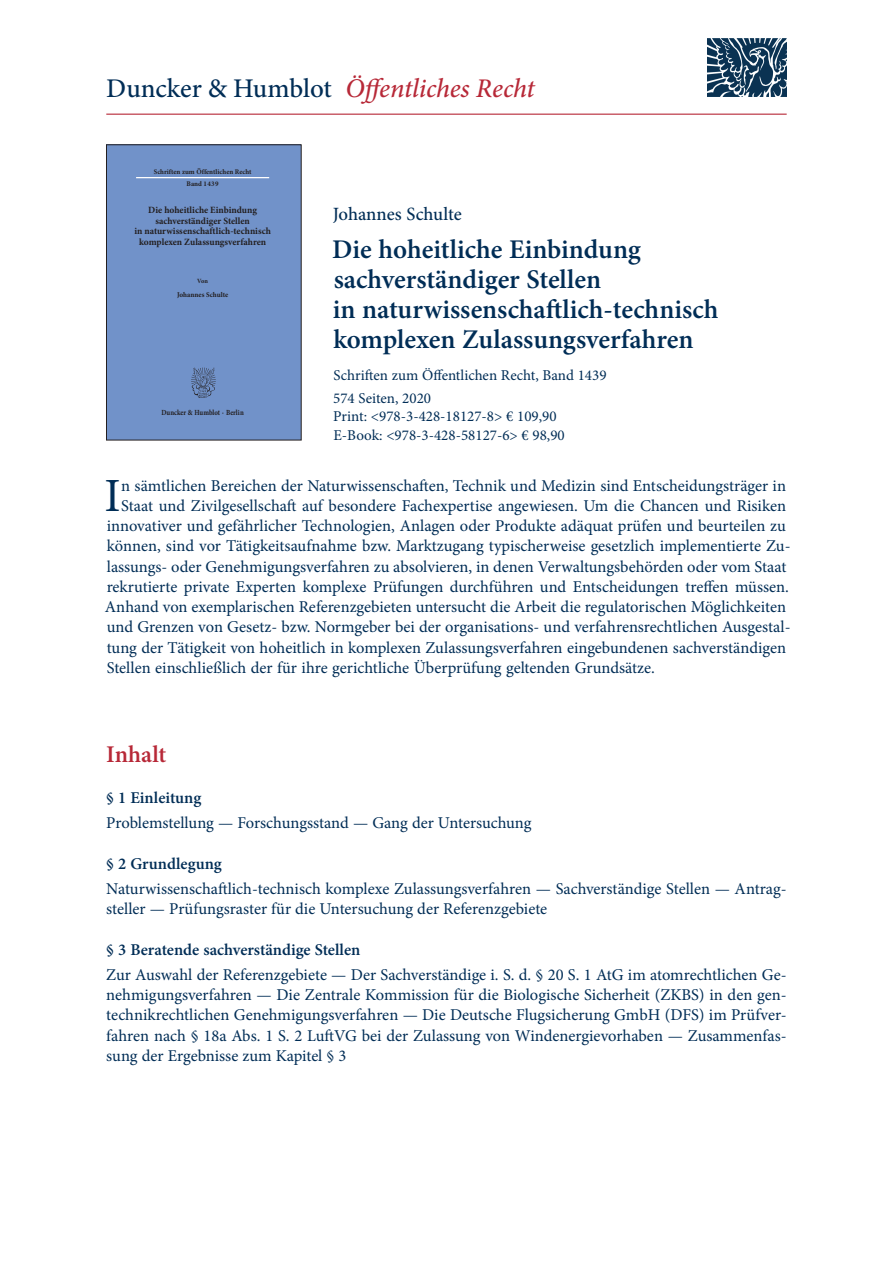
<style>
.page{position:relative;width:893px;height:1263px;background:#fff}
.page>*{position:absolute;margin:0;border:0;box-sizing:border-box;transform-origin:0 0}
.t1{font:47.7px "Minion Pro";color:#002d56}
.t2{font:600 27px/30px "Minion Pro";color:#002d56}
.t3{font:italic 500 27px "Minion Pro";letter-spacing:-.005em;color:#b72837}
.t4{font:600 24px "Minion Pro";color:#b72837}
.t5{font:500 18.75px "Minion Pro";letter-spacing:-.005em;color:#002d56}
.t6{font:16.5px/20.2px "Minion Pro";color:#002d56}
.t7{font:600 16.5px "Minion Pro";color:#002d56}
.t8{font:15px/23px "Minion Pro";color:#002d56}
.t9{font:700 9.6px/10.8px "Minion Pro";color:#231f20;text-align:center}
.t10{font:700 7.8px "Minion Pro";letter-spacing:-.005em;color:#231f20;scale:.86 1}
.t11{font:700 7.35px "Minion Pro";color:#231f20}
.t12{font:700 7.05px/11.4px "Minion Pro";color:#231f20;text-align:center}
.t13{font:700 6.45px "Minion Pro";color:#231f20}
.s1{font-style:normal;color:#002d56}
</style>
<div class="page">
<div style="left:106px;top:145px;width:195px;height:295px;background:#7192c9"></div>
<hr style="left:136px;top:177px;width:133px;height:1px;background:#fff">
<img style="left:191px;top:367px;width:25px;height:31px">
<div style="left:106px;top:145px;width:195px;height:295px;border:1px solid #231f20"></div>
<img style="left:707px;top:38px;width:79px;height:59px">
<hr style="left:106px;top:114px;width:681px;height:1px;background:#b72837">
<h2 class="t3" style="left:106px;top:70px;width:430px"><span class="s1">Duncker &amp; Humblot</span> Öffentliches Recht</h2>
<p class="t12" style="left:154px;top:166px;width:99px">Schriften zum Öffentlichen Recht<br>Band 1439</p>
<p class="t9" style="left:134px;top:204px;width:138px">Die hoheitliche Einbindung sachverständiger Stellen<br>in naturwissenschaftlich-technisch komplexen Zulassungsverfahren</p>
<p class="t13" style="left:197px;top:276px;width:12px">Von</p>
<p class="t11" style="left:177px;top:290px;width:52px">Johannes Schulte</p>
<p class="t10" style="left:161px;top:407px;width:97px">Duncker &amp; Humblot · Berlin</p>
<p class="t5" style="left:333px;top:201px;width:131px">Johannes Schulte</p>
<h2 class="t2" style="left:332px;top:234px;width:388px">Die hoheitliche Einbindung sachverständiger Stellen<br>in naturwissenschaftlich-technisch komplexen Zulassungsverfahren</h2>
<p class="t8" style="left:333px;top:364px;width:275px">Schriften zum Öffentlichen Recht, Band 1439<br>574 Seiten, 2020</p>
<p class="t8" style="left:333px;top:407px;width:233px;line-height:18.8px">Print: &lt;978-3-428-18127-8&gt; € 109,90<br>E-Book: &lt;978-3-428-58127-6&gt; € 98,90</p>
<h1 class="t1" style="left:104px;top:464px;width:18px">I</h1>
<p class="t6" style="left:121px;top:475px;width:666px">n sämtlichen Bereichen der Naturwissenschaften, Technik und Medizin sind Entscheidungsträger in</p>
<p class="t6" style="left:121px;top:495px;width:666px">Staat und Zivilgesellschaft auf besondere Fachexpertise angewiesen. Um die Chancen und Risiken</p>
<p class="t6" style="left:107px;top:516px;width:681px">innovativer und gefährlicher Technologien, Anlagen oder Produkte adäquat prüfen und beurteilen zu</p>
<p class="t6" style="left:107px;top:536px;width:685px">können, sind vor Tätigkeitsaufnahme bzw. Marktzugang typischerweise gesetzlich implementierte Zu-</p>
<p class="t6" style="left:107px;top:556px;width:681px">lassungs- oder Genehmigungsverfahren zu absolvieren, in denen Verwaltungsbehörden oder vom Staat</p>
<p class="t6" style="left:107px;top:576px;width:684px">rekrutierte private Experten komplexe Prüfungen durchführen und Entscheidungen treffen müssen.</p>
<p class="t6" style="left:105px;top:597px;width:683px">Anhand von exemplarischen Referenzgebieten untersucht die Arbeit die regulatorischen Möglichkeiten</p>
<p class="t6" style="left:107px;top:617px;width:685px">und Grenzen von Gesetz- bzw. Normgeber bei der organisations- und verfahrensrechtlichen Ausgestal-</p>
<p class="t6" style="left:107px;top:637px;width:681px">tung der Tätigkeit von hoheitlich in komplexen Zulassungsverfahren eingebundenen sachverständigen</p>
<p class="t6" style="left:107px;top:657px;width:550px">Stellen einschließlich der für ihre gerichtliche Überprüfung geltenden Grundsätze.</p>
<h3 class="t4" style="left:106px;top:737px;width:62px">Inhalt</h3>
<p class="t7" style="left:106px;top:786px;width:97px">§ 1 Einleitung</p>
<p class="t6" style="left:106px;top:812px;width:427px">Problemstellung — Forschungsstand — Gang der Untersuchung</p>
<p class="t7" style="left:106px;top:852px;width:117px">§ 2 Grundlegung</p>
<p class="t6" style="left:106px;top:878px;width:682px">Naturwissenschaftlich-technisch komplexe Zulassungsverfahren — Sachverständige Stellen — Antrag&shy;steller — Prüfungsraster für die Untersuchung der Referenzgebiete</p>
<p class="t7" style="left:106px;top:939px;width:256px">§ 3 Beratende sachverständige Stellen</p>
<p class="t6" style="left:106px;top:965px;width:682px;text-align:justify">Zur Auswahl der Referenzgebiete — Der Sachverständige i. S. d. § 20 S. 1 AtG im atomrechtlichen Ge&shy;nehmigungsverfahren — Die Zentrale Kommission für die Biologische Sicherheit (ZKBS) in den gen&shy;technikrechtlichen Genehmigungsverfahren — Die Deutsche Flugsicherung GmbH (DFS) im Prüfver&shy;fahren nach § 18a Abs. 1 S. 2 LuftVG bei der Zulassung von Windenergievorhaben — Zusammenfas&shy;sung der Ergebnisse zum Kapitel § 3</p>
</div>
